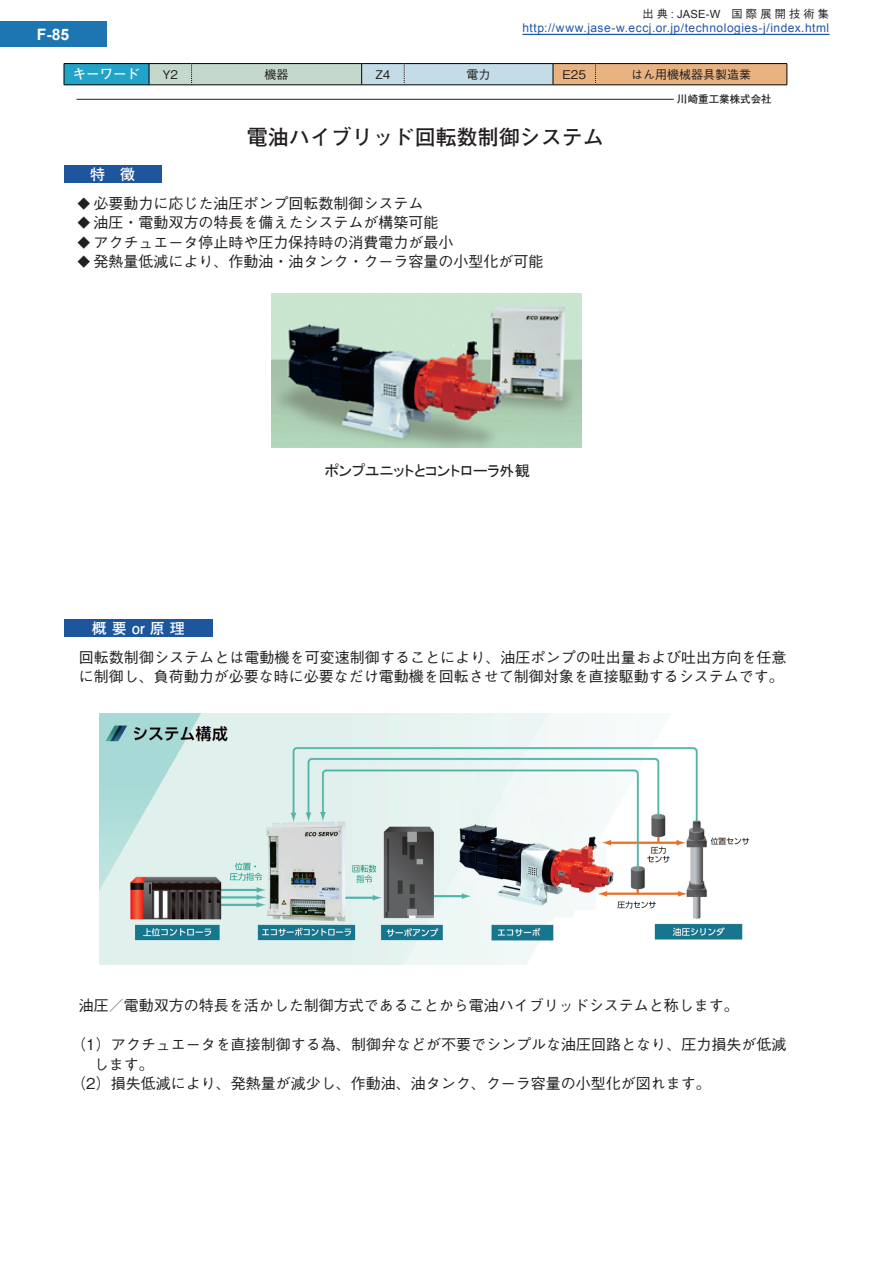
<style>
.page{position:relative;width:893px;height:1263px;background:#fff}
.page>*{position:absolute;margin:0;border:0;box-sizing:border-box;transform-origin:0 0}
.t1{font:700 21px "Futo Go B101 Pro";color:#231f20}
.t2{font:700 15.75px "Arial";color:#fff}
.t3{font:500 15px/19.5px "Gothic BBB Pro";color:#231f20}
.t4{font:15px "MS P Gothic";color:#231f20}
.t5{font:700 15px "Futo Go B101 Pro";color:#fff}
.t6{font:700 13.5px "Futo Go B101 Pro";color:#fff}
.t7{font:12px "Arial";letter-spacing:.045em;color:#2256a6}
.t8{font:500 12px "Gothic BBB Pro";color:#231f20}
.t9{font:500 11.25px "Gothic BBB Pro";letter-spacing:.28em;color:#231f20}
.t10{font:700 10.5px "Futo Go B101 Pro";color:#231f20}
.s1{font-family:"Arial";font-weight:400}
</style>
<div class="page">
<img style="left:271px;top:294px;width:310px;height:153px">
<img style="left:99px;top:713px;width:651px;height:251px">
<div style="left:64px;top:166px;width:98px;height:17px;background:#1e569d"></div>
<div style="left:64px;top:620px;width:149px;height:17px;background:#1e569d"></div>
<hr style="left:77px;top:99px;width:597px;height:1px;background:#231f20">
<div style="left:64px;top:64px;width:85px;height:21px;background:#23a3c8"></div>
<svg style="left:64px;top:64px;width:1px;height:21px"></svg>
<hr style="left:64px;top:85px;width:85px;height:1px;background:#030303">
<hr style="left:149px;top:85px;width:43px;height:1px;background:#030303">
<hr style="left:192px;top:85px;width:170px;height:1px;background:#030303">
<hr style="left:362px;top:85px;width:42px;height:1px;background:#030303">
<hr style="left:404px;top:85px;width:149px;height:1px;background:#030303">
<svg style="left:149px;top:64px;width:639px;height:21px;background:#c8c3b0"></svg>
<hr style="left:553px;top:85px;width:42px;height:1px;background:#030303">
<hr style="left:595px;top:85px;width:192px;height:1px;background:#030303">
<hr style="left:64px;top:63px;width:85px;height:1px;background:#030303">
<hr style="left:149px;top:63px;width:43px;height:1px;background:#030303">
<hr style="left:192px;top:63px;width:170px;height:1px;background:#030303">
<hr style="left:362px;top:63px;width:42px;height:1px;background:#030303">
<hr style="left:404px;top:63px;width:149px;height:1px;background:#030303">
<hr style="left:553px;top:63px;width:42px;height:1px;background:#030303">
<hr style="left:595px;top:63px;width:192px;height:1px;background:#030303">
<div style="left:0;top:21px;width:106px;height:26px;background:#1d75b2"></div>
<hr style="left:522px;top:34px;width:307px;height:1px;background:#2256a6">
<p class="t2" style="left:37px;top:23px;width:34px">F-85</p>
<p class="t9" style="left:643px;top:5px;width:188px">出典<span class="s1">:JASE-W</span>　国際展開技術集</p>
<p class="t7" style="left:522px;top:20px;width:308px">http://www.jase-w.eccj.or.jp/technologies-j/index.html</p>
<p class="t6" style="left:73px;top:63px;width:69px">キーワード</p>
<p class="t8" style="left:162px;top:65px;width:17px">Y2</p>
<p class="t8" style="left:265px;top:65px;width:25px">機器</p>
<p class="t8" style="left:375px;top:65px;width:17px">Z4</p>
<p class="t8" style="left:467px;top:65px;width:25px">電力</p>
<p class="t8" style="left:563px;top:65px;width:25px">E25</p>
<p class="t8" style="left:631px;top:65px;width:121px">はん用機械器具製造業</p>
<p class="t5" style="left:90px;top:162px;width:46px">特　徴</p>
<h1 class="t1" style="left:247px;top:120px;width:358px">電油ハイブリッド回転数制御システム</h1>
<p class="t3" style="left:93px;top:192px;width:451px">必要動力に応じた油圧ポンプ回転数制御システム<br>油圧・電動双方の特長を備えたシステムが構築可能<br>アクチュエータ停止時や圧力保持時の消費電力が最小<br>発熱量低減により、作動油・油タンク・クーラ容量の小型化が可能</p>
<p class="t10" style="left:677px;top:90px;width:96px">川崎重工業株式会社</p>
<p class="t5" style="left:92px;top:616px;width:95px">概 要 or 原 理</p>
<p class="t4" style="left:325px;top:463px;width:206px">ポンプユニットとコントローラ外観</p>
<p class="t3" style="left:79px;top:645px;width:709px">回転数制御システムとは電動機を可変速制御することにより、油圧ポンプの吐出量および吐出方向を任意に制御し、負荷動力が必要な時に必要なだけ電動機を回転させて制御対象を直接駆動するシステムです。</p>
<p class="t3" style="left:64px;top:994px;width:676px">　油圧／電動双方の特長を活かした制御方式であることから電油ハイブリッドシステムと称します。</p>
<p class="t3" style="left:71px;top:1033px;width:717px">（1）アクチュエータを直接制御する為、制御弁などが不要でシンプルな油圧回路となり、圧力損失が低減</p>
<p class="t3" style="left:94px;top:1053px;width:61px">します。</p>
<p class="t3" style="left:71px;top:1072px;width:641px">（2）損失低減により、発熱量が減少し、作動油、油タンク、クーラ容量の小型化が図れます。</p>
</div>
